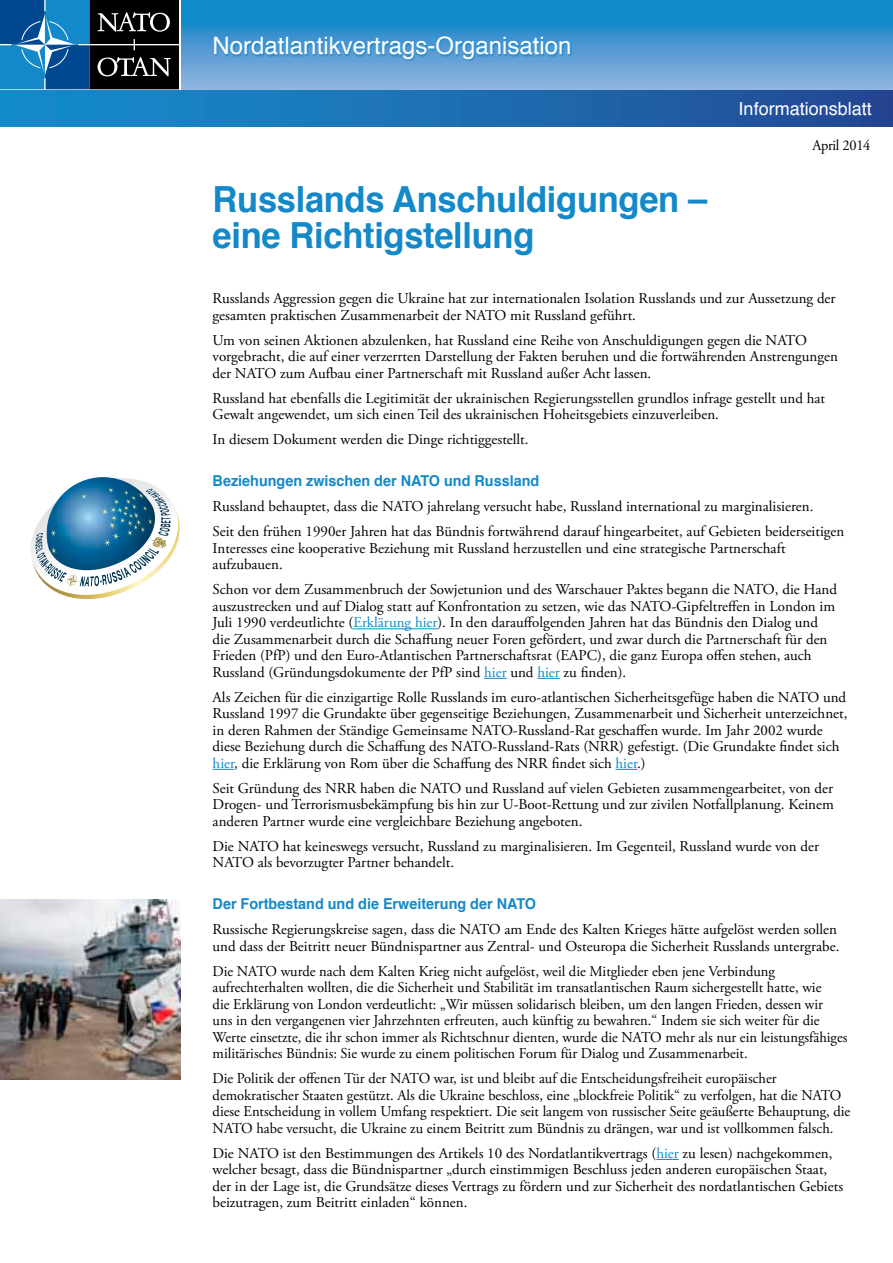
<style>
.page{position:relative;width:893px;height:1263px;background:#fff}
.page>*{position:absolute;margin:0;border:0;box-sizing:border-box;transform-origin:0 0}
.t1{font:700 36px/36px "Helvetica";letter-spacing:-.01em;color:#1389ca;scale:.96 1}
.t2{font:24px "Helvetica";color:#fff}
.t3{font:18px "Helvetica";color:#fff}
.t4{font:15px/16.5px "Adobe Garamond Pro";color:#000}
.t5{font:700 15px "Helvetica";color:#1389ca;scale:.96 1}
.t6{font:15px "Adobe Garamond Pro";letter-spacing:-.02em;color:#000;scale:.96 1}
.s1{color:#1389ca}
</style>
<div class="page">
<svg style="left:181px;top:0;width:712px;height:89px;background:#4599d2"></svg>
<svg style="left:0;top:89px;width:180px;height:2px"></svg>
<svg style="left:0;top:0;width:179px;height:89px;background:#1f4a69"></svg>
<div style="left:215px;top:37px;width:357px;height:24px;background:#1389ca;opacity:.75"></div>
<div style="left:0;top:91px;width:893px;height:36px;background:linear-gradient(to right,#1491cf,#244993)"></div>
<hr style="left:353px;top:628px;width:84px;height:1px;background:#1389ca">
<svg style="left:484px;top:678px;width:23px;height:1px"></svg>
<svg style="left:537px;top:678px;width:23px;height:1px"></svg>
<svg style="left:213px;top:769px;width:21px;height:1px"></svg>
<svg style="left:616px;top:769px;width:21px;height:1px"></svg>
<svg style="left:656px;top:1159px;width:23px;height:1px"></svg>
<img style="left:31px;top:502px;width:149px;height:97px">
<img style="left:71px;top:477px;width:85px;height:10px">
<svg style="left:35px;top:487px;width:136px;height:100px"></svg>
<img style="left:0;top:899px;width:180px;height:181px">
<h2 class="t2" style="left:213px;top:27px;width:360px">Nordatlantikvertrags-Organisation</h2>
<p class="t3" style="left:739px;top:95px;width:135px">Informationsblatt</p>
<p class="t6" style="left:812px;top:136px;width:62px">April 2014</p>
<h1 class="t1" style="left:213px;top:182px;width:517px">Russlands Anschuldigungen – eine Richtigstellung</h1>
<p class="t4" style="left:213px;top:291px;width:624px">Russlands Aggression gegen die Ukraine hat zur internationalen Isolation Russlands und zur Aussetzung der gesamten praktischen Zusammenarbeit der NATO mit Russland geführt.</p>
<p class="t4" style="left:213px;top:332px;width:627px">Um von seinen Aktionen abzulenken, hat Russland eine Reihe von Anschuldigungen gegen die NATO vorgebracht, die auf einer verzerrten Darstellung der Fakten beruhen und die fortwährenden Anstrengungen der NATO zum Aufbau einer Partnerschaft mit Russland außer Acht lassen.</p>
<p class="t4" style="left:213px;top:390px;width:614px">Russland hat ebenfalls die Legitimität der ukrainischen Regierungsstellen grundlos infrage gestellt und hat<br>Gewalt angewendet, um sich einen Teil des ukrainischen Hoheitsgebiets einzuverleiben.</p>
<p class="t4" style="left:213px;top:432px;width:318px">In diesem Dokument werden die Dinge richtiggestellt.</p>
<p class="t5" style="left:213px;top:469px;width:342px">Beziehungen zwischen der NATO und Russland</p>
<p class="t4" style="left:213px;top:495px;width:633px;line-height:25px">Russland behauptet, dass die NATO jahrelang versucht habe, Russland international zu marginalisieren.<br>Seit den frühen 1990er Jahren hat das Bündnis fortwährend darauf hingearbeitet, auf Gebieten beiderseitigen</p>
<p class="t4" style="left:213px;top:540px;width:574px">Interesses eine kooperative Beziehung mit Russland herzustellen und eine strategische Partnerschaft aufzubauen.</p>
<p class="t4" style="left:213px;top:582px;width:626px">Schon vor dem Zusammenbruch der Sowjetunion und des Warschauer Paktes begann die NATO, die Hand auszustrecken und auf Dialog statt auf Konfrontation zu setzen, wie das NATO-Gipfeltreffen in London im Juli 1990 verdeutlichte (<span class="s1">Erklärung hier</span>). In den darauffolgenden Jahren hat das Bündnis den Dialog und die Zusammenarbeit durch die Schaffung neuer Foren gefördert, und zwar durch die Partnerschaft für den Frieden (PfP) und den Euro-Atlantischen Partnerschaftsrat (EAPC), die ganz Europa offen stehen, auch Russland (Gründungsdokumente der PfP sind <span class="s1">hier</span> und <span class="s1">hier</span> zu finden).</p>
<p class="t4" style="left:213px;top:689px;width:636px">Als Zeichen für die einzigartige Rolle Russlands im euro-atlantischen Sicherheitsgefüge haben die NATO und Russland 1997 die Grundakte über gegenseitige Beziehungen, Zusammenarbeit und Sicherheit unterzeichnet, in deren Rahmen der Ständige Gemeinsame NATO-Russland-Rat geschaffen wurde. Im Jahr 2002 wurde diese Beziehung durch die Schaffung des NATO-Russland-Rats (NRR) gefestigt. (Die Grundakte findet sich <span class="s1">hier</span>, die Erklärung von Rom über die Schaffung des NRR findet sich <span class="s1">hier</span>.)</p>
<p class="t4" style="left:213px;top:780px;width:623px;text-align:justify">Seit Gründung des NRR haben die NATO und Russland auf vielen Gebieten zusammengearbeitet, von der Drogen- und Terrorismusbekämpfung bis hin zur U-Boot-Rettung und zur zivilen Notfallplanung. Keinem anderen Partner wurde eine vergleichbare Beziehung angeboten.</p>
<p class="t4" style="left:213px;top:838px;width:608px">Die NATO hat keineswegs versucht, Russland zu marginalisieren. Im Gegenteil, Russland wurde von der<br>NATO als bevorzugter Partner behandelt.</p>
<p class="t5" style="left:213px;top:892px;width:339px">Der Fortbestand und die Erweiterung der NATO</p>
<p class="t4" style="left:213px;top:922px;width:628px">Russische Regierungskreise sagen, dass die NATO am Ende des Kalten Krieges hätte aufgelöst werden sollen und dass der Beitritt neuer Bündnispartner aus Zentral- und Osteuropa die Sicherheit Russlands untergrabe.</p>
<p class="t4" style="left:213px;top:963px;width:636px">Die NATO wurde nach dem Kalten Krieg nicht aufgelöst, weil die Mitglieder eben jene Verbindung aufrechterhalten wollten, die die Sicherheit und Stabilität im transatlantischen Raum sichergestellt hatte, wie<br>die Erklärung von London verdeutlicht: „Wir müssen solidarisch bleiben, um den langen Frieden, dessen wir<br>uns in den vergangenen vier Jahrzehnten erfreuten, auch künftig zu bewahren.“ Indem sie sich weiter für die Werte einsetzte, die ihr schon immer als Richtschnur dienten, wurde die NATO mehr als nur ein leistungsfähiges militärisches Bündnis: Sie wurde zu einem politischen Forum für Dialog und Zusammenarbeit.</p>
<p class="t4" style="left:213px;top:1071px;width:639px">Die Politik der offenen Tür der NATO war, ist und bleibt auf die Entscheidungsfreiheit europäischer demokratischer Staaten gestützt. Als die Ukraine beschloss, eine „blockfreie Politik“ zu verfolgen, hat die NATO diese Entscheidung in vollem Umfang respektiert. Die seit langem von russischer Seite geäußerte Behauptung, die NATO habe versucht, die Ukraine zu einem Beitritt zum Bündnis zu drängen, war und ist vollkommen falsch.</p>
<p class="t4" style="left:213px;top:1145px;width:632px">Die NATO ist den Bestimmungen des Artikels 10 des Nordatlantikvertrags (<span class="s1">hier</span> zu lesen) nachgekommen, welcher besagt, dass die Bündnispartner „durch einstimmigen Beschluss jeden anderen europäischen Staat, der in der Lage ist, die Grundsätze dieses Vertrags zu fördern und zur Sicherheit des nordatlantischen Gebiets beizutragen, zum Beitritt einladen“ können.</p>
</div>
